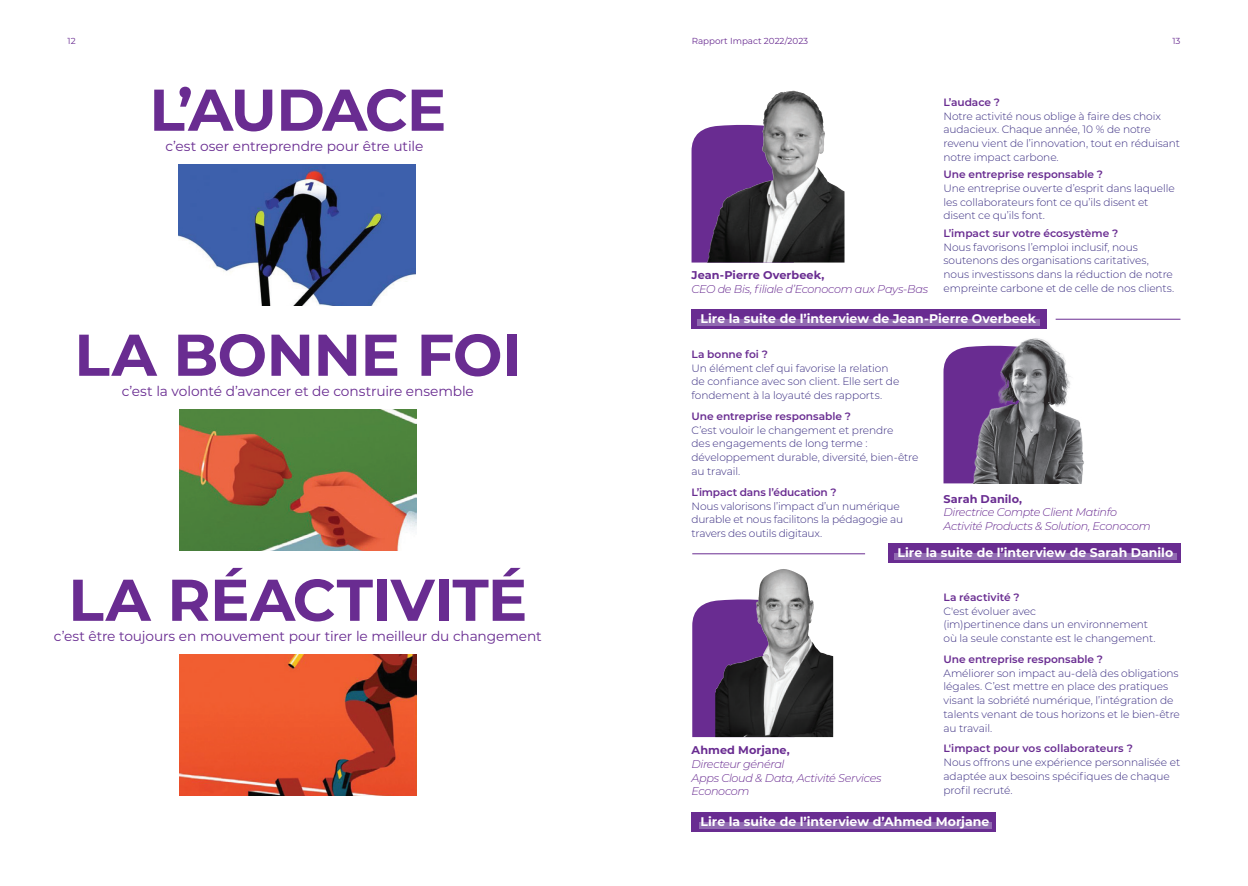
<style>
.page{position:relative;width:1248px;height:886px;background:#fff}
.page>*{position:absolute;margin:0;border:0;box-sizing:border-box;transform-origin:0 0}
.t1{font:700 58.75px "Montserrat";letter-spacing:-.01em;color:#692c91}
.t2{font:13.75px "Montserrat";letter-spacing:-.01em;color:#692c91}
.t3{font:700 12.5px "Montserrat";color:#fff}
.t4{font:italic 300 11.25px/13.8px "Montserrat";letter-spacing:-.03em;color:#692c91}
.t5{font:700 11.25px "Montserrat";letter-spacing:.005em;color:#692c91}
.t6{font:300 10.62px/13.8px "Montserrat";letter-spacing:-.01em;color:#3b2e82}
.t7{font:600 10.62px "Montserrat";color:#692c91}
.t8{font:8.75px "Montserrat";color:#692c91}
</style>
<div class="page">
<hr style="left:692px;top:553px;width:173px;height:1px;background:#692c91">
<hr style="left:1055px;top:319px;width:125px;height:1px;background:#692c91">
<img style="left:178px;top:164px;width:237px;height:142px">
<img style="left:179px;top:654px;width:237px;height:142px">
<img style="left:179px;top:409px;width:237px;height:142px">
<svg style="left:943px;top:351px;width:12px;height:132px;background:#753d99"></svg>
<img style="left:955px;top:328px;width:129px;height:155px">
<svg style="left:691px;top:128px;width:15px;height:134px;background:#753c99"></svg>
<img style="left:706px;top:91px;width:138px;height:171px">
<svg style="left:692px;top:599px;width:102px;height:138px;background:#674c79"></svg>
<img style="left:755px;top:569px;width:27px;height:55px">
<div style="left:691px;top:812px;width:305px;height:20px;background:#692c91"></div>
<div style="left:698px;top:822px;width:293px;height:6px;background:#916bb1"></div>
<div style="left:888px;top:544px;width:292px;height:19px;background:#692c91"></div>
<div style="left:893px;top:553px;width:283px;height:7px;background:#916bb1"></div>
<div style="left:691px;top:309px;width:355px;height:20px;background:#692c91"></div>
<div style="left:697px;top:319px;width:342px;height:6px;background:#916bb1"></div>
<p class="t8" style="left:67px;top:35px;width:10px">12</p>
<p class="t8" style="left:691px;top:35px;width:118px">Rapport Impact 2022/2023</p>
<p class="t8" style="left:1172px;top:35px;width:10px">13</p>
<h1 class="t1" style="left:149px;top:68px;width:298px">L’AUDACE</h1>
<p class="t7" style="left:943px;top:95px;width:58px">L’audace ?</p>
<p class="t6" style="left:943px;top:109px;width:238px">Notre activité nous oblige à faire des choix audacieux. Chaque année, 10 % de notre revenu vient de l’innovation, tout en réduisant notre impact carbone.</p>
<p class="t7" style="left:943px;top:167px;width:161px">Une entreprise responsable ?</p>
<p class="t6" style="left:943px;top:181px;width:233px">Une entreprise ouverte d’esprit dans laquelle les collaborateurs font ce qu’ils disent et disent ce qu’ils font.</p>
<p class="t7" style="left:943px;top:225px;width:176px">L’impact sur votre écosystème ?</p>
<p class="t6" style="left:943px;top:240px;width:232px">Nous favorisons l’emploi inclusif, nous soutenons des organisations caritatives, nous investissons dans la réduction de notre empreinte carbone et de celle de nos clients.</p>
<p class="t2" style="left:165px;top:137px;width:259px">c’est oser entreprendre pour être utile</p>
<p class="t5" style="left:691px;top:267px;width:134px">Jean-Pierre Overbeek,</p>
<p class="t4" style="left:691px;top:282px;width:238px">CEO de Bis, filiale d’Econocom aux Pays-Bas</p>
<h1 class="t1" style="left:74px;top:313px;width:448px">LA BONNE FOI</h1>
<p class="t2" style="left:122px;top:382px;width:354px">c’est la volonté d’avancer et de construire ensemble</p>
<h1 class="t1" style="left:68px;top:557px;width:460px">LA RÉACTIVITÉ</h1>
<p class="t2" style="left:54px;top:627px;width:489px">c’est être toujours en mouvement pour tirer le meilleur du changement</p>
<p class="t3" style="left:700px;top:309px;width:337px">Lire la suite de l’interview de Jean-Pierre Overbeek</p>
<p class="t7" style="left:691px;top:346px;width:78px">La bonne foi ?</p>
<p class="t6" style="left:691px;top:361px;width:209px">Un élément clef qui favorise la relation de confiance avec son client. Elle sert de fondement à la loyauté des rapports.</p>
<p class="t7" style="left:691px;top:409px;width:161px">Une entreprise responsable ?</p>
<p class="t6" style="left:691px;top:423px;width:228px">C’est vouloir le changement et prendre<br>des engagements de long terme : développement durable, diversité, bien-être au travail.</p>
<p class="t7" style="left:691px;top:484px;width:146px">L’impact dans l’éducation ?</p>
<p class="t6" style="left:691px;top:498px;width:213px">Nous valorisons l’impact d’un numérique durable et nous facilitons la pédagogie au travers des outils digitaux.</p>
<p class="t5" style="left:943px;top:490px;width:80px">Sarah Danilo,</p>
<p class="t4" style="left:943px;top:505px;width:209px">Directrice Compte Client Matinfo<br>Activité Products &amp; Solution, Econocom</p>
<p class="t5" style="left:691px;top:742px;width:100px">Ahmed Morjane,</p>
<p class="t4" style="left:691px;top:757px;width:191px">Directeur général<br>Apps Cloud &amp; Data, Activité Services<br>Econocom</p>
<p class="t3" style="left:897px;top:544px;width:277px">Lire la suite de l’interview de Sarah Danilo</p>
<p class="t7" style="left:943px;top:589px;width:77px">La réactivité ?</p>
<p class="t6" style="left:943px;top:603px;width:213px">C'est évoluer avec<br>(im)pertinence dans un environnement où la seule constante est le changement.</p>
<p class="t7" style="left:943px;top:651px;width:161px">Une entreprise responsable ?</p>
<p class="t6" style="left:943px;top:665px;width:238px">Améliorer son impact au-delà des obligations légales. C’est mettre en place des pratiques visant la sobriété numérique, l’intégration de talents venant de tous horizons et le bien-être au travail.</p>
<p class="t7" style="left:943px;top:741px;width:191px">L'impact pour vos collaborateurs ?</p>
<p class="t6" style="left:943px;top:755px;width:238px">Nous offrons une expérience personnalisée et adaptée aux besoins spécifiques de chaque profil recruté.</p>
<p class="t3" style="left:700px;top:813px;width:290px">Lire la suite de l’interview d’Ahmed Morjane</p>
</div>
